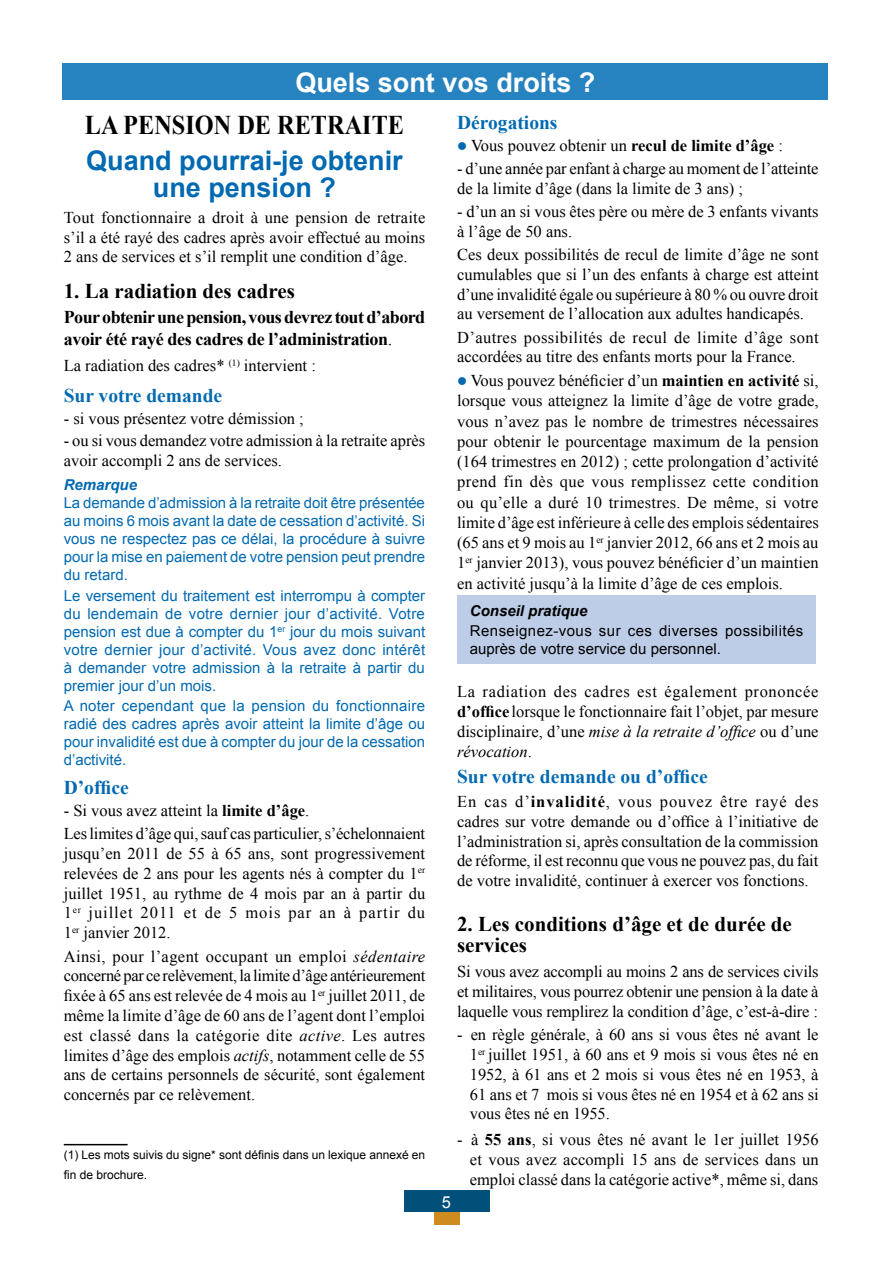
<style>
.page{position:relative;width:893px;height:1263px;background:#fff}
.page>*{position:absolute;margin:0;border:0;box-sizing:border-box;transform-origin:0 0}
.t1{font:700 27px/27px "Arial";color:#0069b2;text-align:center}
.t2{font:700 27px "Arial";color:#fff}
.t3{font:700 27px "Times New Roman";color:#000;scale:.9 1}
.t4{font:700 21px/21px "Times New Roman";color:#000}
.t5{font:700 19.5px "Times New Roman";color:#0069b2}
.t6{font:700 18px/21.6px "Times New Roman";letter-spacing:-.03em;color:#000}
.t7{font:16.5px/19.8px "Times New Roman";color:#000;text-align:justify}
.t8{font:16.5px "Arial";color:#fff}
.t9{font:15px/18px "Arial";color:#0069b2;text-align:justify}
.t10{font:15px/18px "Arial";letter-spacing:.03em;color:#000}
.t11{font:italic 700 15px "Arial";color:#000}
.t12{font:italic 700 15px "Arial";color:#0069b2}
.t13{font:12px/19.8px "Arial";color:#000}
.s1{font-weight:400}
.s2{font-weight:700}
.s3{font-style:italic}
.s4{color:#0069b2}
</style>
<div class="page">
<div style="left:404px;top:1191px;width:85px;height:21px;background:#00507a"></div>
<div style="left:434px;top:1212px;width:25px;height:13px;background:#ce8c1e"></div>
<div style="left:63px;top:64px;width:765px;height:36px;background:#2782c0"></div>
<div style="left:457px;top:595px;width:359px;height:69px;background:#bdcde7"></div>
<hr style="left:64px;top:1144px;width:64px;height:1px;background:#000">
<h1 class="t2" style="left:295px;top:64px;width:302px">Quels sont vos droits ?</h1>
<h1 class="t3" style="left:85px;top:106px;width:356px">LA PENSION DE RETRAITE</h1>
<h1 class="t1" style="left:86px;top:148px;width:318px">Quand pourrai-je obtenir une pension ?</h1>
<p class="t7" style="left:64px;top:207px;width:363px">Tout fonctionnaire a droit à une pension de retraite s’il a été rayé des cadres après avoir effectué au moins 2 ans de services et s’il remplit une condition d’âge.</p>
<p class="t4" style="left:64px;top:280px;width:233px">1. La radiation des cadres</p>
<p class="t6" style="left:64px;top:306px;width:363px">Pour obtenir une pension, vous devrez tout d’abord avoir été rayé des cadres de l’administration<span class="s1">.</span></p>
<p class="t7" style="left:64px;top:356px;width:254px">La radiation des cadres* <sup>(1)</sup> intervient :</p>
<p class="t5" style="left:64px;top:382px;width:160px">Sur votre demande</p>
<p class="t7" style="left:64px;top:409px;width:242px">- si vous présentez votre démission ;</p>
<p class="t7" style="left:64px;top:431px;width:363px">- ou si vous demandez votre admission à la retraite après avoir accompli 2 ans de services.</p>
<p class="t12" style="left:64px;top:475px;width:75px">Remarque</p>
<p class="t9" style="left:64px;top:494px;width:363px">La demande d’admission à la retraite doit être présentée au moins 6 mois avant la date de cessation d’activité. Si vous ne respectez pas ce délai, la procédure à suivre pour la mise en paiement de votre pension peut prendre du retard.</p>
<p class="t9" style="left:64px;top:586px;width:363px">Le versement du traitement est interrompu à compter du lendemain de votre dernier jour d’activité. Votre pension est due à compter du 1<sup>er</sup> jour du mois suivant votre dernier jour d’activité. Vous avez donc intérêt à demander votre admission à la retraite à partir du premier jour d’un mois.</p>
<p class="t9" style="left:64px;top:696px;width:363px">A noter cependant que la pension du fonctionnaire radié des cadres après avoir atteint la limite d’âge ou pour invalidité est due à compter du jour de la cessation d’activité.</p>
<p class="t5" style="left:64px;top:774px;width:66px">D’office</p>
<p class="t7" style="left:64px;top:798px;width:363px;line-height:23.2px">- Si vous avez atteint la <span class="s2">limite d’âge</span>.<br>Les limites d’âge qui, sauf cas particulier, s’échelonnaient</p>
<p class="t7" style="left:64px;top:843px;width:363px">jusqu’en 2011 de 55 à 65 ans, sont progressivement relevées de 2 ans pour les agents nés à compter du 1<sup>er </sup>juillet 1951, au rythme de 4 mois par an à partir du 1<sup>er</sup> juillet 2011 et de 5 mois par an à partir du 1<sup>er</sup> janvier 2012.</p>
<p class="t7" style="left:64px;top:946px;width:363px">Ainsi, pour l’agent occupant un emploi <span class="s3">sédentaire </span>concerné par ce relèvement, la limite d’âge antérieurement fixée à 65 ans est relevée de 4 mois au 1<sup>er</sup> juillet 2011, de même la limite d’âge de 60 ans de l’agent dont l’emploi est classé dans la catégorie dite <span class="s3">active</span>. Les autres limites d’âge des emplois <span class="s3">actifs</span>, notamment celle de 55 ans de certains personnels de sécurité, sont également concernés par ce relèvement.</p>
<p class="t13" style="left:64px;top:1145px;width:363px">(1) Les mots suivis du signe* sont définis dans un lexique annexé en fin de brochure.</p>
<p class="t5" style="left:457px;top:109px;width:102px">Dérogations</p>
<p class="t7" style="left:457px;top:135px;width:327px"><span class="s4">●</span> Vous pouvez obtenir un <span class="s2">recul de limite d’âge</span> :</p>
<p class="t7" style="left:457px;top:158px;width:363px">- d’une année par enfant à charge au moment de l’atteinte de la limite d’âge (dans la limite de 3 ans) ;</p>
<p class="t7" style="left:457px;top:201px;width:363px">- d’un an si vous êtes père ou mère de 3 enfants vivants à l’âge de 50 ans.</p>
<p class="t7" style="left:457px;top:244px;width:363px">Ces deux possibilités de recul de limite d’âge ne sont cumulables que si l’un des enfants à charge est atteint d’une invalidité égale ou supérieure à 80 % ou ouvre droit au versement de l’allocation aux adultes handicapés.</p>
<p class="t7" style="left:457px;top:327px;width:363px">D’autres possibilités de recul de limite d’âge sont accordées au titre des enfants morts pour la France.</p>
<p class="t7" style="left:457px;top:370px;width:363px;line-height:20.2px"><span class="s4">●</span> Vous pouvez bénéficier d’un <span class="s2">maintien en activité</span> si, lorsque vous atteignez la limite d’âge de votre grade, vous n’avez pas le nombre de trimestres nécessaires pour obtenir le pourcentage maximum de la pension (164 trimestres en 2012) ; cette prolongation d’activité prend fin dès que vous remplissez cette condition ou qu’elle a duré 10 trimestres. De même, si votre limite d’âge est inférieure à celle des emplois sédentaires (65 ans et 9 mois au 1<sup>er</sup> janvier 2012, 66 ans et 2 mois au 1<sup>er</sup> janvier 2013), vous pouvez bénéficier d’un maintien en activité jusqu’à la limite d’âge de ces emplois.</p>
<p class="t11" style="left:470px;top:601px;width:119px">Conseil pratique</p>
<p class="t10" style="left:470px;top:622px;width:335px">Renseignez-vous sur ces diverses possibilités auprès de votre service du personnel.</p>
<p class="t7" style="left:457px;top:681px;width:363px;line-height:20.2px">La radiation des cadres est également prononcée <span class="s2">d’office</span> lorsque le fonctionnaire fait l’objet, par mesure disciplinaire, d’une <span class="s3">mise à la retraite d’office</span> ou d’une <span class="s3">révocation</span>.</p>
<p class="t5" style="left:457px;top:763px;width:252px">Sur votre demande ou d’office</p>
<p class="t7" style="left:457px;top:791px;width:363px">En cas d’<span class="s2">invalidité</span>, vous pouvez être rayé des cadres sur votre demande ou d’office à l’initiative de l’administration si, après consultation de la commission de réforme, il est reconnu que vous ne pouvez pas, du fait de votre invalidité, continuer à exercer vos fonctions.</p>
<p class="t4" style="left:457px;top:912px;width:336px">2. Les conditions d’âge et de durée de services</p>
<p class="t7" style="left:457px;top:962px;width:363px">Si vous avez accompli au moins 2 ans de services civils et militaires, vous pourrez obtenir une pension à la date à laquelle vous remplirez la condition d’âge, c’est-à-dire :</p>
<p class="t7" style="left:470px;top:1024px;width:350px;text-indent:-13px">- en règle générale, à 60 ans si vous êtes né avant le 1<sup>er</sup> juillet 1951, à 60 ans et 9 mois si vous êtes né en 1952, à 61 ans et 2 mois si vous êtes né en 1953, à 61 ans et 7 mois si vous êtes né en 1954 et à 62 ans si vous êtes né en 1955.</p>
<p class="t7" style="left:470px;top:1129px;width:350px;text-indent:-13px">- à <span class="s2">55 ans</span>, si vous êtes né avant le 1er juillet 1956 et vous avez accompli 15 ans de services dans un emploi classé dans la catégorie active*, même si, dans</p>
<p class="t8" style="left:442px;top:1191px;width:11px">5</p>
</div>
